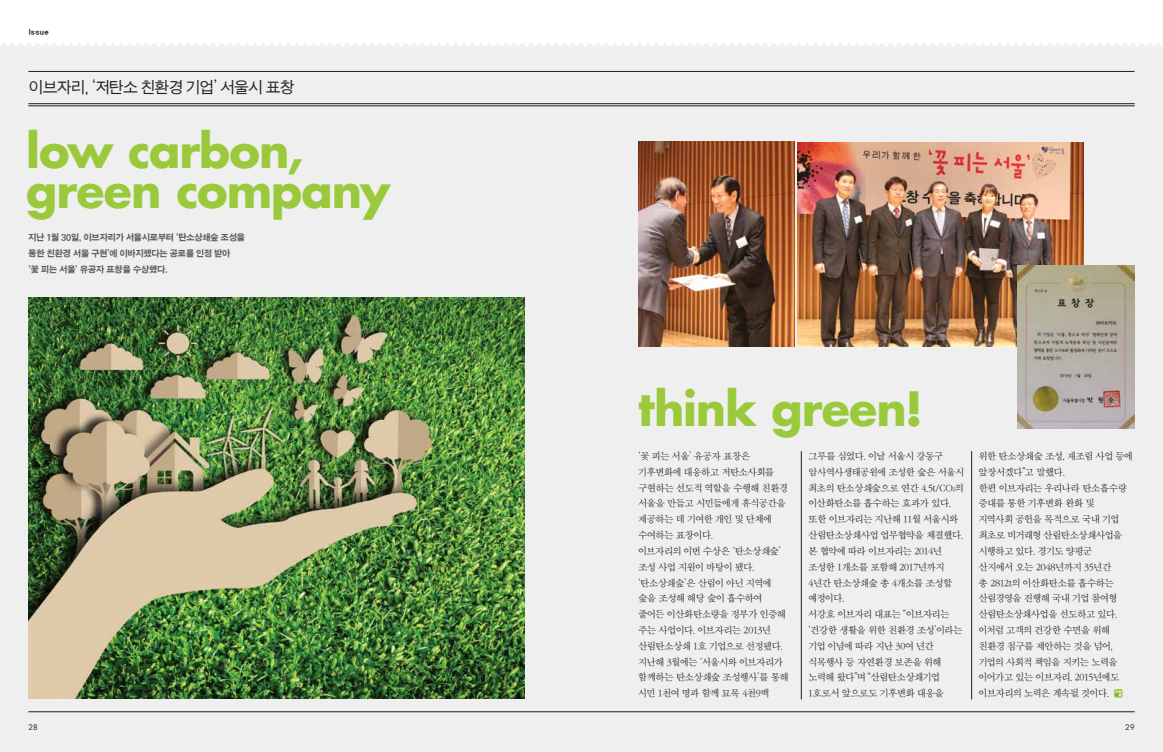
<style>
.page{position:relative;width:1163px;height:752px;background:#fff}
.page>*{position:absolute;margin:0;border:0;box-sizing:border-box;transform-origin:0 0}
.t1{font:700 46px/40px "Futura";letter-spacing:-.02em;color:#9aca3c}
.t2{font:16px "SM3 J Gothic 03";letter-spacing:-.105em;color:#221e1f}
.t3{font:9.8px/15.8px "SMSS Myung Jo 10 Std";letter-spacing:-.095em;color:#221e1f}
.t4{font:9px/16px "SM3 K Gothic";letter-spacing:-.085em;color:#58585b}
.t5{font:7.5px "SM3 K Gothic";letter-spacing:-.05em;color:#221e1f}
.t6{font:7.5px "Futura";color:#221e1f}
.s1{font-size:5.7px}
</style>
<div class="page">
<div style="left:0;top:43px;width:1162px;height:708px;background:#efeff0"></div>
<hr style="left:28px;top:71px;width:1106px;height:1px;background:#221e1f">
<hr style="left:28px;top:103px;width:1106px;height:1px;background:#221e1f">
<hr style="left:28px;top:710px;width:1106px;height:1px;background:#221e1f">
<hr style="left:801px;top:451px;width:1px;height:248px;background:#221e1f">
<hr style="left:971px;top:451px;width:1px;height:248px;background:#221e1f">
<svg style="left:1113px;top:688px;width:9px;height:9px"></svg>
<img style="left:28px;top:298px;width:496px;height:399px">
<img style="left:638px;top:142px;width:156px;height:204px">
<img style="left:797px;top:142px;width:286px;height:204px">
<img style="left:1017px;top:266px;width:117px;height:162px">
<hr style="left:28px;top:106px;width:1106px;height:1px;background:#221e1f">
<p class="t5" style="left:28px;top:28px;width:22px">Issue</p>
<h2 class="t2" style="left:29px;top:79px;width:268px">이브자리, ‘저탄소 친환경 기업’ 서울시 표창</h2>
<h1 class="t1" style="left:26px;top:129px;width:365px">low carbon, green company</h1>
<p class="t4" style="left:28px;top:229px;width:219px">지난 1월 30일, 이브자리가 서울시로부터 ‘탄소상쇄숲 조성을 통한 친환경 서울 구현’에 이바지했다는 공로를 인정 받아<br>‘꽃 피는 서울’ 유공자 표창을 수상했다.</p>
<h1 class="t1" style="left:638px;top:387px;width:286px">think green!</h1>
<p class="t3" style="left:637px;top:448px;width:153px">‘꽃 피는 서울’ 유공자 표창은 기후변화에 대응하고 저탄소사회를 구현하는 선도적 역할을 수행해 친환경 서울을 만들고 시민들에게 휴식공간을 제공하는 데 기여한 개인 및 단체에 수여하는 표창이다.<br>이브자리의 이번 수상은 ‘탄소상쇄숲’ 조성 사업 지원이 바탕이 됐다. ‘탄소상쇄숲’은 산림이 아닌 지역에 숲을 조성해 해당 숲이 흡수하여 줄어든 이산화탄소량을 정부가 인증해 주는 사업이다. 이브자리는 2013년 산림탄소상쇄 1호 기업으로 선정됐다. 지난해 3월에는 ‘서울시와 이브자리가 함께하는 탄소상쇄숲 조성행사’를 통해 시민 1천여 명과 함께 묘목 4천9백</p>
<p class="t3" style="left:807px;top:448px;width:158px">그루를 심었다. 이날 서울시 강동구 암사역사생태공원에 조성한 숲은 서울시 최초의 탄소상쇄숲으로 연간 4.5t/CO<span class="s1">2</span>의 이산화탄소를 흡수하는 효과가 있다. 또한 이브자리는 지난해 11월 서울시와 산림탄소상쇄사업 업무협약을 체결했다. 본 협약에 따라 이브자리는 2014년 조성한 1개소를 포함해 2017년까지<br>4년간 탄소상쇄숲 총 4개소를 조성할 예정이다.<br>서강호 이브자리 대표는 “이브자리는 ‘건강한 생활을 위한 친환경 조성’이라는 기업 이념에 따라 지난 30여 년간 식목행사 등 자연환경 보존을 위해 노력해 왔다”며 “산림탄소상쇄기업<br>1호로서 앞으로도 기후변화 대응을</p>
<p class="t3" style="left:978px;top:448px;width:157px">위한 탄소상쇄숲 조성, 재조림 사업 등에 앞장서겠다”고 말했다.<br>한편 이브자리는 우리나라 탄소흡수량 증대를 통한 기후변화 완화 및<br>지역사회 공헌을 목적으로 국내 기업 최초로 비거래형 산림탄소상쇄사업을 시행하고 있다. 경기도 양평군<br>산지에서 오는 2048년까지 35년간<br>총 2812t의 이산화탄소를 흡수하는 산림경영을 진행해 국내 기업 참여형 산림탄소상쇄사업을 선도하고 있다. 이처럼 고객의 건강한 수면을 위해 친환경 침구를 제안하는 것을 넘어, 기업의 사회적 책임을 지키는 노력을 이어가고 있는 이브자리. 2015년에도 이브자리의 노력은 계속될 것이다.</p>
<p class="t6" style="left:28px;top:721px;width:11px">28</p>
<p class="t6" style="left:1124px;top:721px;width:11px">29</p>
</div>
